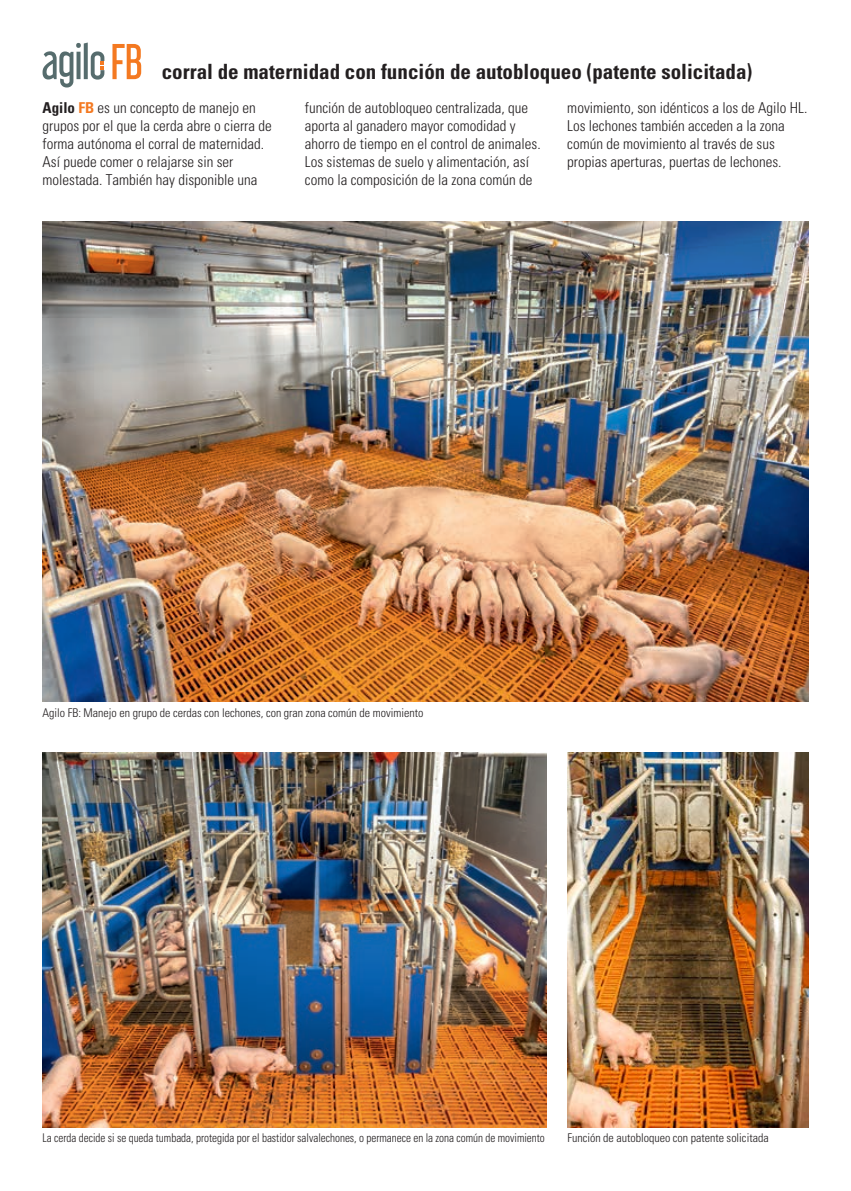
<style>
.page{position:relative;width:851px;height:1191px;background:#fff}
.page>*{position:absolute;margin:0;border:0;box-sizing:border-box;transform-origin:0 0}
.t1{font:700 condensed 21px "Univers LT Std";color:#231f20}
.t2{font:300 condensed 15px/18px "Univers LT Std";color:#231f20}
.t3{font:300 condensed 12px "Univers LT Std";color:#231f20}
.t4{font:300 condensed 12px "Univers LT Std";color:#231f20;scale:.93 1}
.s1{font-weight:700}
.s2{font-weight:700;color:#f47921}
</style>
<div class="page">
<img style="left:43px;top:753px;width:503px;height:374px">
<img style="left:567px;top:753px;width:241px;height:374px">
<svg style="left:112px;top:44px;width:29px;height:35px"></svg>
<svg style="left:43px;top:43px;width:61px;height:44px"></svg>
<img style="left:43px;top:221px;width:765px;height:481px">
<h1 class="t1" style="left:162px;top:59px;width:592px">corral de maternidad con función de autobloqueo (patente solicitada)</h1>
<p class="t2" style="left:43px;top:99px;width:231px"><span class="s1">Agilo</span> <span class="s2">FB</span> es un concepto de manejo en grupos por el que la cerda abre o cierra de forma autónoma el corral de maternidad.<br>Así puede comer o relajarse sin ser molestada. También hay disponible una</p>
<p class="t2" style="left:305px;top:99px;width:237px">función de autobloqueo centralizada, que aporta al ganadero mayor comodidad y ahorro de tiempo en el control de animales.<br>Los sistemas de suelo y alimentación, así como la composición de la zona común de</p>
<p class="t2" style="left:567px;top:99px;width:241px">movimiento, son idénticos a los de Agilo HL.<br>Los lechones también acceden a la zona común de movimiento al través de sus propias aperturas, puertas de lechones.</p>
<p class="t3" style="left:43px;top:705px;width:382px">Agilo FB: Manejo en grupo de cerdas con lechones, con gran zona común de movimiento</p>
<p class="t4" style="left:43px;top:1130px;width:541px">La cerda decide si se queda tumbada, protegida por el bastidor salvalechones, o permanece en la zona común de movimiento</p>
<p class="t3" style="left:567px;top:1130px;width:203px">Función de autobloqueo con patente solicitada</p>
</div>
